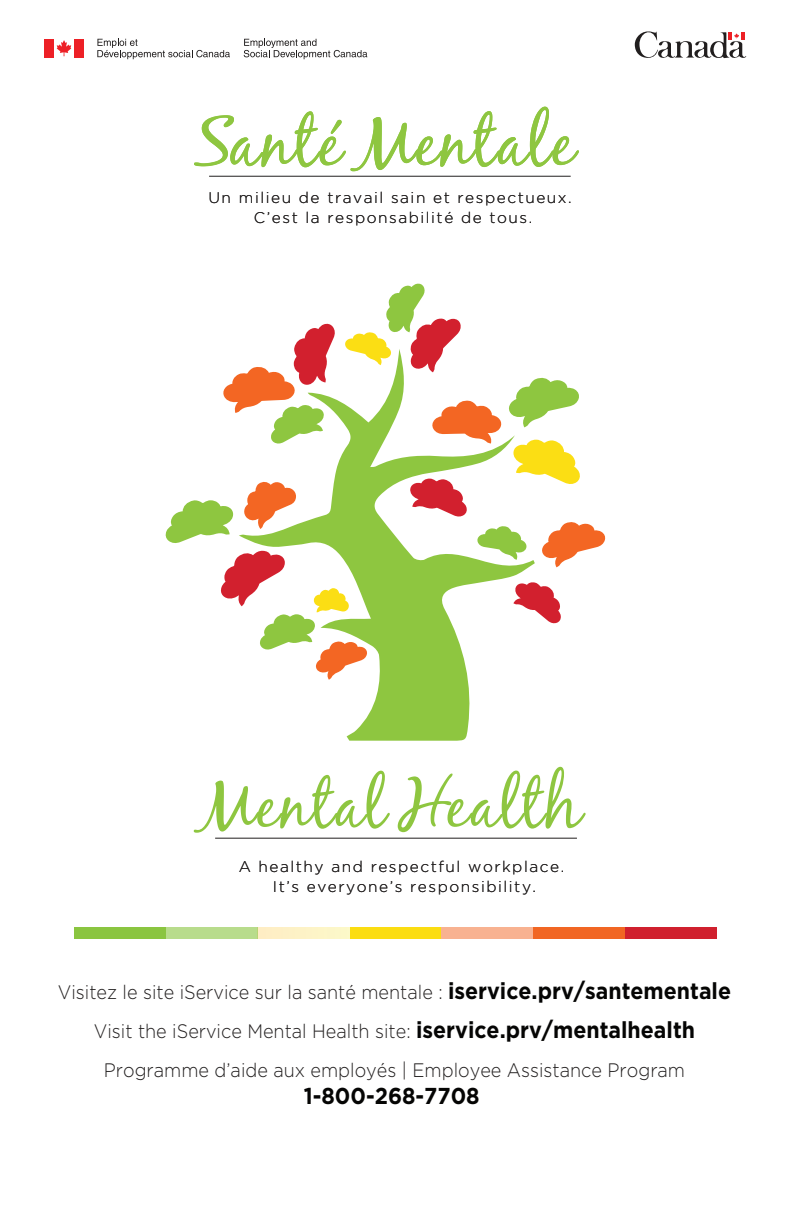
<style>
.page{position:relative;width:792px;height:1224px;background:#fff}
.page>*{position:absolute;margin:0;border:0;box-sizing:border-box;transform-origin:0 0}
.t1{font:69.2px "Black Jack";letter-spacing:.03em;color:#8ec640}
.t2{font:66.6px "Black Jack";letter-spacing:.025em;color:#8ec640}
.t3{font:700 23px "Gotham";color:#050504;scale:.93 1}
.t4{font:300 19.5px/39px "Gotham";color:#211e1e;text-align:center;scale:.93 1}
.t5{font:300 15.4px/20.2px "Gotham";letter-spacing:.1em;color:#211e1e;text-align:center}
.s1{font-weight:700;font-size:23px;color:#050504}
</style>
<div class="page">
<div style="left:45px;top:39px;width:9px;height:18px;background:#ed2026"></div>
<div style="left:74px;top:39px;width:9px;height:18px;background:#ed2026"></div>
<svg style="left:57px;top:40px;width:14px;height:16px"></svg>
<svg style="left:97px;top:39px;width:133px;height:20px"></svg>
<svg style="left:244px;top:39px;width:123px;height:20px"></svg>
<svg style="left:635px;top:31px;width:111px;height:27px"></svg>
<div style="left:625px;top:927px;width:92px;height:12px;background:#d0202e"></div>
<div style="left:533px;top:927px;width:92px;height:12px;background:#f16623"></div>
<div style="left:441px;top:927px;width:92px;height:12px;background:#f8b291"></div>
<div style="left:350px;top:927px;width:91px;height:12px;background:#fbdd12"></div>
<div style="left:258px;top:927px;width:92px;height:12px;background:#fdf2c6"></div>
<div style="left:166px;top:927px;width:92px;height:12px;background:#b8dc8c"></div>
<div style="left:74px;top:927px;width:92px;height:12px;background:#8ac540"></div>
<svg style="left:535px;top:440px;width:45px;height:44px"></svg>
<svg style="left:221px;top:556px;width:18px;height:46px"></svg>
<svg style="left:165px;top:500px;width:69px;height:43px"></svg>
<svg style="left:535px;top:582px;width:26px;height:42px"></svg>
<svg style="left:345px;top:283px;width:116px;height:66px"></svg>
<svg style="left:542px;top:522px;width:64px;height:45px"></svg>
<svg style="left:223px;top:323px;width:112px;height:90px"></svg>
<svg style="left:535px;top:377px;width:44px;height:43px"></svg>
<svg style="left:239px;top:349px;width:296px;height:392px"></svg>
<hr style="left:209px;top:176px;width:362px;height:1px;background:#211e1e">
<hr style="left:215px;top:838px;width:362px;height:1px;background:#211e1e">
<h1 class="t1" style="left:194px;top:100px;width:382px">Santé Mentale</h1>
<p class="t5" style="left:208px;top:187px;width:365px">Un milieu de travail sain et respectueux.<br>C’est la responsabilité de tous.</p>
<h2 class="t2" style="left:198px;top:764px;width:384px">Mental Health</h2>
<p class="t5" style="left:239px;top:856px;width:327px">A healthy and respectful workplace.<br>It’s everyone’s responsibility.</p>
<p class="t4" style="left:58px;top:972px;width:725px">Visitez le site iService sur la santé mentale : <span class="s1">iservice.prv/santementale<br></span>Visit the iService Mental Health site: <span class="s1">iservice.prv/mentalhealth<br></span>Programme d’aide aux employés | Employee Assistance Program</p>
<p class="t3" style="left:304px;top:1083px;width:191px">1-800-268-7708</p>
</div>
